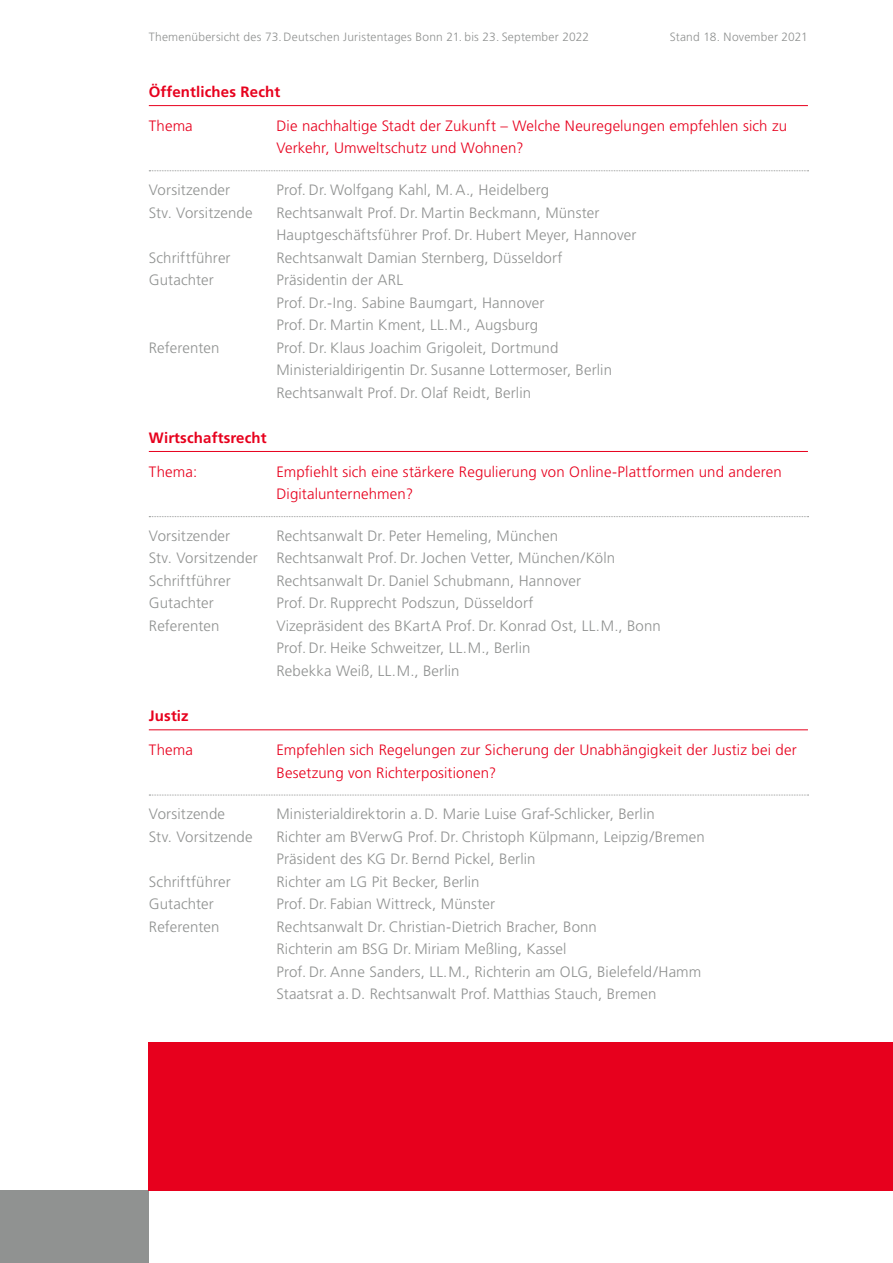
<style>
.page{position:relative;width:893px;height:1263px;background:#fff}
.page>*{position:absolute;margin:0;border:0;box-sizing:border-box;transform-origin:0 0}
.t1{font:300 15px/22.5px "Frutiger";letter-spacing:.01em;color:#909291}
.t2{font:300 15px/22.5px "Frutiger";letter-spacing:.01em;color:#e7001d}
.t3{font:700 15px "Frutiger";letter-spacing:.01em;color:#e7001d}
.t4{font:300 12px "Frutiger";letter-spacing:.02em;color:#909291}
</style>
<div class="page">
<div style="left:0;top:1191px;width:149px;height:72px;background:#909291"></div>
<div style="left:149px;top:1042px;width:744px;height:149px;background:#e7001d"></div>
<hr style="left:149px;top:105px;width:659px;height:1px;background:#e7001d">
<svg style="left:149px;top:170px;width:659px;height:1px"></svg>
<hr style="left:149px;top:451px;width:659px;height:1px;background:#e7001d">
<svg style="left:149px;top:516px;width:659px;height:1px"></svg>
<hr style="left:149px;top:729px;width:659px;height:1px;background:#e7001d">
<svg style="left:149px;top:795px;width:659px;height:1px"></svg>
<p class="t4" style="left:149px;top:30px;width:442px">Themenübersicht des 73.Deutschen Juristentages Bonn 21. bis 23. September 2022</p>
<p class="t4" style="left:670px;top:30px;width:140px">Stand 18. November 2021</p>
<p class="t3" style="left:149px;top:83px;width:133px">Öffentliches Recht</p>
<p class="t2" style="left:149px;top:114px;width:45px">Thema</p>
<p class="t2" style="left:276px;top:114px;width:512px">Die nachhaltige Stadt der Zukunft – Welche Neuregelungen empfehlen sich zu<br>Verkehr, Umweltschutz und Wohnen?</p>
<p class="t1" style="left:149px;top:179px;width:83px">Vorsitzender</p>
<p class="t1" style="left:276px;top:179px;width:274px">Prof. Dr. Wolfgang Kahl, M.A., Heidelberg</p>
<p class="t1" style="left:149px;top:201px;width:105px">Stv. Vorsitzende</p>
<p class="t1" style="left:276px;top:201px;width:361px">Rechtsanwalt Prof. Dr. Martin Beckmann, Münster<br>Hauptgeschäftsführer Prof. Dr. Hubert Meyer, Hannover</p>
<p class="t1" style="left:149px;top:246px;width:83px">Schriftführer</p>
<p class="t1" style="left:276px;top:246px;width:288px">Rechtsanwalt Damian Sternberg, Düsseldorf</p>
<p class="t1" style="left:149px;top:269px;width:67px">Gutachter</p>
<p class="t1" style="left:276px;top:269px;width:270px">Präsidentin der ARL<br>Prof. Dr.-Ing. Sabine Baumgart, Hannover<br>Prof. Dr. Martin Kment, LL.M., Augsburg</p>
<p class="t1" style="left:149px;top:336px;width:72px">Referenten</p>
<p class="t1" style="left:276px;top:336px;width:337px">Prof. Dr. Klaus Joachim Grigoleit, Dortmund<br>Ministerialdirigentin Dr. Susanne Lottermoser, Berlin<br>Rechtsanwalt Prof. Dr. Olaf Reidt, Berlin</p>
<p class="t3" style="left:149px;top:429px;width:119px">Wirtschaftsrecht</p>
<p class="t2" style="left:149px;top:460px;width:50px">Thema:</p>
<p class="t2" style="left:276px;top:460px;width:507px">Empfiehlt sich eine stärkere Regulierung von Online-Plattformen und anderen<br>Digitalunternehmen?</p>
<p class="t1" style="left:149px;top:524px;width:83px">Vorsitzender</p>
<p class="t1" style="left:149px;top:524px;width:468px;text-indent:128px">Rechtsanwalt Dr. Peter Hemeling, München<br>Stv. Vorsitzender Rechtsanwalt Prof. Dr. Jochen Vetter, München/Köln<br>Schriftführer</p>
<p class="t1" style="left:276px;top:569px;width:306px">Rechtsanwalt Dr. Daniel Schubmann, Hannover</p>
<p class="t1" style="left:149px;top:592px;width:67px">Gutachter</p>
<p class="t1" style="left:276px;top:592px;width:259px">Prof. Dr. Rupprecht Podszun, Düsseldorf</p>
<p class="t1" style="left:149px;top:614px;width:72px">Referenten</p>
<p class="t1" style="left:276px;top:614px;width:386px">Vizepräsident des BKartA Prof. Dr. Konrad Ost, LL.M., Bonn<br>Prof. Dr. Heike Schweitzer, LL.M., Berlin<br>Rebekka Weiß, LL.M., Berlin</p>
<p class="t3" style="left:149px;top:707px;width:41px">Justiz</p>
<p class="t2" style="left:149px;top:739px;width:45px">Thema</p>
<p class="t2" style="left:276px;top:739px;width:522px">Empfehlen sich Regelungen zur Sicherung der Unabhängigkeit der Justiz bei der<br>Besetzung von Richterpositionen?</p>
<p class="t1" style="left:149px;top:803px;width:78px">Vorsitzende</p>
<p class="t1" style="left:276px;top:803px;width:380px">Ministerialdirektorin a.D. Marie Luise Graf-Schlicker, Berlin</p>
<p class="t1" style="left:149px;top:825px;width:105px">Stv. Vorsitzende</p>
<p class="t1" style="left:276px;top:825px;width:430px">Richter am BVerwG Prof. Dr. Christoph Külpmann, Leipzig/Bremen<br>Präsident des KG Dr. Bernd Pickel, Berlin</p>
<p class="t1" style="left:149px;top:870px;width:83px">Schriftführer</p>
<p class="t1" style="left:276px;top:870px;width:205px">Richter am LG Pit Becker, Berlin</p>
<p class="t1" style="left:149px;top:893px;width:67px">Gutachter</p>
<p class="t1" style="left:276px;top:893px;width:220px">Prof. Dr. Fabian Wittreck, Münster</p>
<p class="t1" style="left:149px;top:915px;width:72px">Referenten</p>
<p class="t1" style="left:276px;top:915px;width:426px">Rechtsanwalt Dr. Christian-Dietrich Bracher, Bonn<br>Richterin am BSG Dr. Miriam Meßling, Kassel<br>Prof. Dr. Anne Sanders, LL.M., Richterin am OLG, Bielefeld/Hamm Staatsrat a.D. Rechtsanwalt Prof. Matthias Stauch, Bremen</p>
</div>
